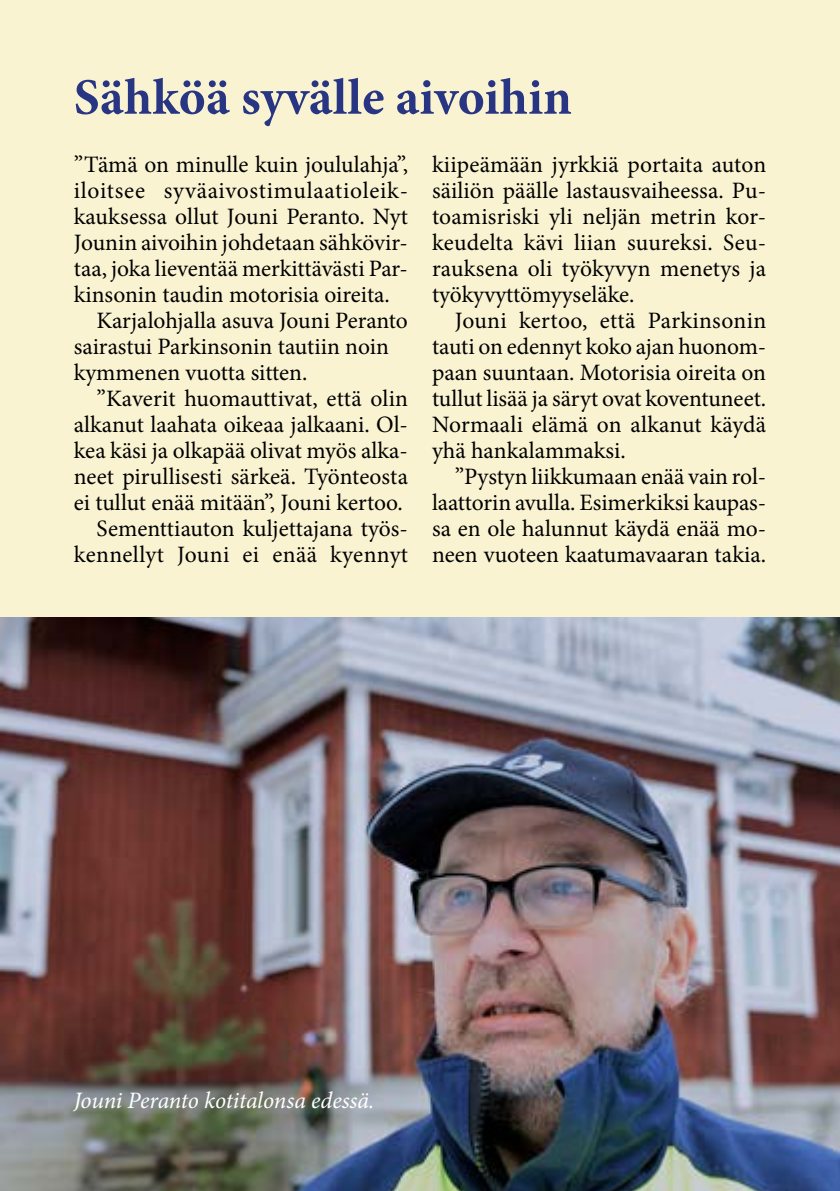
<style>
.page{position:relative;width:840px;height:1191px;background:#fff}
.page>*{position:absolute;margin:0;border:0;box-sizing:border-box;transform-origin:0 0}
.t1{font:700 51px "Minion Pro";letter-spacing:.005em;color:#283583}
.t2{font:23.6px/26px "Minion Pro";color:#000;text-align:justify}
.t3{font:23.6px "Minion Pro";letter-spacing:.03em;color:#000}
.t4{font:italic 23.6px "Minion Pro";letter-spacing:-.01em;color:#fff}
.t5{font:23.6px "Minion Pro";letter-spacing:.02em;color:#000}
</style>
<div class="page">
<div style="left:0;top:0;width:839px;height:625px;background:#faf3d2"></div>
<img style="left:0;top:617px;width:839px;height:574px">
<h1 class="t1" style="left:74px;top:61px;width:499px">Sähköä syvälle aivoihin</h1>
<p class="t2" style="left:74px;top:152px;width:335px">”Tämä on minulle kuin joululahja”,</p>
<p class="t3" style="left:74px;top:175px;width:333px">iloitsee syväaivostimulaatioleik-</p>
<p class="t2" style="left:74px;top:204px;width:335px">kauksessa ollut Jouni Peranto. Nyt</p>
<p class="t2" style="left:74px;top:230px;width:335px">Jounin aivoihin johdetaan sähkövir-</p>
<p class="t2" style="left:74px;top:256px;width:335px">taa, joka lieventää merkittävästi Par-</p>
<p class="t2" style="left:74px;top:282px;width:317px">kinsonin taudin motorisia oireita.</p>
<p class="t2" style="left:96px;top:308px;width:313px">Karjalohjalla asuva Jouni Peranto</p>
<p class="t2" style="left:74px;top:334px;width:316px">sairastui Parkinsonin tautiin noin</p>
<p class="t2" style="left:74px;top:360px;width:235px">kymmenen vuotta sitten.</p>
<p class="t2" style="left:96px;top:386px;width:313px">”Kaverit huomauttivat, että olin</p>
<p class="t2" style="left:74px;top:412px;width:335px">alkanut laahata oikeaa jalkaani. Ol-</p>
<p class="t2" style="left:74px;top:438px;width:335px">kea käsi ja olkapää olivat myös alka-</p>
<p class="t2" style="left:74px;top:464px;width:335px">neet pirullisesti särkeä. Työnteosta</p>
<p class="t2" style="left:74px;top:489px;width:330px">ei tullut enää mitään”, Jouni kertoo.</p>
<p class="t2" style="left:96px;top:515px;width:313px">Sementtiauton kuljettajana työs-</p>
<p class="t5" style="left:74px;top:539px;width:335px">kennellyt Jouni ei enää kyennyt</p>
<p class="t2" style="left:432px;top:151px;width:335px">kiipeämään jyrkkiä portaita auton säiliön päälle lastausvaiheessa. Pu&shy;toamisriski yli neljän metrin kor&shy;keudelta kävi liian suureksi. Seu&shy;rauksena oli työkyvyn menetys ja työkyvyttömyyseläke.</p>
<p class="t2" style="left:432px;top:307px;width:335px;text-indent:23px">Jouni kertoo, että Parkinsonin tauti on edennyt koko ajan huonom&shy;paan suuntaan. Motorisia oireita on tullut lisää ja säryt ovat koventuneet.<br>Normaali elämä on alkanut käydä yhä hankalammaksi.</p>
<p class="t2" style="left:432px;top:463px;width:335px;text-indent:23px">”Pystyn liikkumaan enää vain rol&shy;laattorin avulla. Esimerkiksi kaupas&shy;sa en ole halunnut käydä enää mo&shy;neen vuoteen kaatumavaaran takia.</p>
<p class="t4" style="left:74px;top:1084px;width:302px">Jouni Peranto kotitalonsa edessä.</p>
</div>
